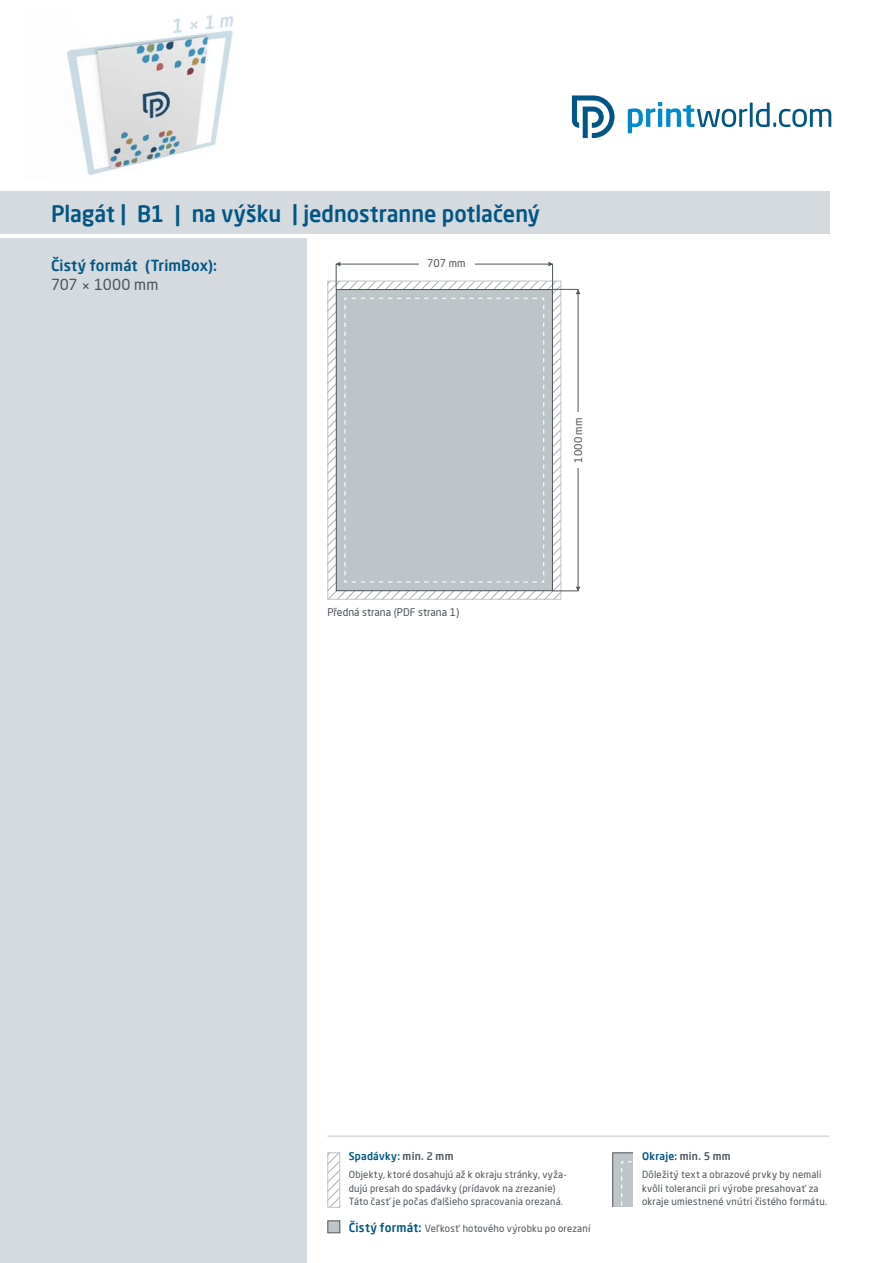
<style>
.page{position:relative;width:893px;height:1263px;background:#fff}
.page>*{position:absolute;margin:0;border:0;box-sizing:border-box;transform-origin:0 0}
.t1{font:500 22.5px "Neo Sans Pro";color:#015685;scale:.96 1}
.t2{font:500 15px "Neo Sans Pro";letter-spacing:.005em;color:#015685}
.t3{font:15px "Neo Sans Pro";letter-spacing:-.005em;color:#4d545a}
.t4{font:10.5px "Neo Sans Pro";color:#4d545a}
.t5{font:500 10.5px "Neo Sans Pro";letter-spacing:.025em;color:#015685}
.t6{font:9.75px/13.5px "Neo Sans Pro";letter-spacing:.02em;color:#4d545a}
.s1{color:#4d545a}
.s2{font-weight:500;font-size:12px;color:#015685}
</style>
<div class="page">
<div style="left:0;top:238px;width:306px;height:1025px;background:#d4dade"></div>
<div style="left:0;top:191px;width:829px;height:43px;background:#d4dade"></div>
<svg style="left:628px;top:102px;width:203px;height:31px"></svg>
<svg style="left:572px;top:96px;width:42px;height:42px"></svg>
<div style="left:336px;top:289px;width:217px;height:302px;background:#bec5c9"></div>
<div style="left:336px;top:264px;width:217px;height:26px;border:1px solid #4d545a"></div>
<svg style="left:336px;top:262px;width:4px;height:4px"></svg>
<svg style="left:548px;top:262px;width:5px;height:4px"></svg>
<svg style="left:576px;top:290px;width:4px;height:4px"></svg>
<svg style="left:576px;top:587px;width:4px;height:4px"></svg>
<div style="left:419px;top:259px;width:55px;height:9px;background:#fff"></div>
<svg style="left:328px;top:298px;width:233px;height:301px"></svg>
<svg style="left:344px;top:297px;width:201px;height:286px"></svg>
<hr style="left:327px;top:1135px;width:502px;height:2px;background:#d4dade">
<svg style="left:329px;top:1154px;width:9px;height:52px"></svg>
<div style="left:327px;top:1152px;width:13px;height:56px;border:1px solid #bec5c9"></div>
<div style="left:327px;top:1220px;width:13px;height:13px;background:#bec5c9;border:1px solid #4d545a"></div>
<div style="left:612px;top:1152px;width:34px;height:60px;background:#bec5c9;border:1px solid #4d545a"></div>
<svg style="left:621px;top:1161px;width:13px;height:47px"></svg>
<div style="left:634px;top:1148px;width:17px;height:68px;background:#fff"></div>
<div style="left:608px;top:1208px;width:26px;height:8px;background:#fff"></div>
<img style="left:67px;top:15px;width:167px;height:160px">
<h1 class="t1" style="left:51px;top:200px;width:511px">Plagát | B1 | na výšku | jednostranne potlačený</h1>
<h2 class="t2" style="left:51px;top:256px;width:167px">Čistý formát (TrimBox):</h2>
<h2 class="t3" style="left:51px;top:276px;width:109px">707 × 1000 mm</h2>
<p class="t4" style="left:427px;top:257px;width:40px">707 mm</p>
<p class="t4" style="left:572px;top:462px;width:46px;rotate:-90deg">1000 mm</p>
<p class="t4" style="left:327px;top:606px;width:133px">Předná strana (PDF strana 1)</p>
<p class="t5" style="left:349px;top:1150px;width:106px">Spadávky: <span class="s1">min. 2 mm</span></p>
<p class="t6" style="left:349px;top:1168px;width:220px">Objekty, ktoré dosahujú až k okraju stránky, vyža&shy;dujú presah do spadávky (prídavok na zrezanie)<br>Táto časť je počas ďalšieho spracovania orezaná.</p>
<p class="t6" style="left:349px;top:1221px;width:243px"><span class="s2">Čistý formát:</span> Veľkosť hotového výrobku po orezaní</p>
<p class="t5" style="left:642px;top:1150px;width:90px">Okraje: <span class="s1">min. 5 mm</span></p>
<p class="t6" style="left:642px;top:1168px;width:187px">Dôležitý text a obrazové prvky by nemali kvôli tolerancii pri výrobe presahovať za okraje umiestnené vnútri čistého formátu.</p>
</div>
